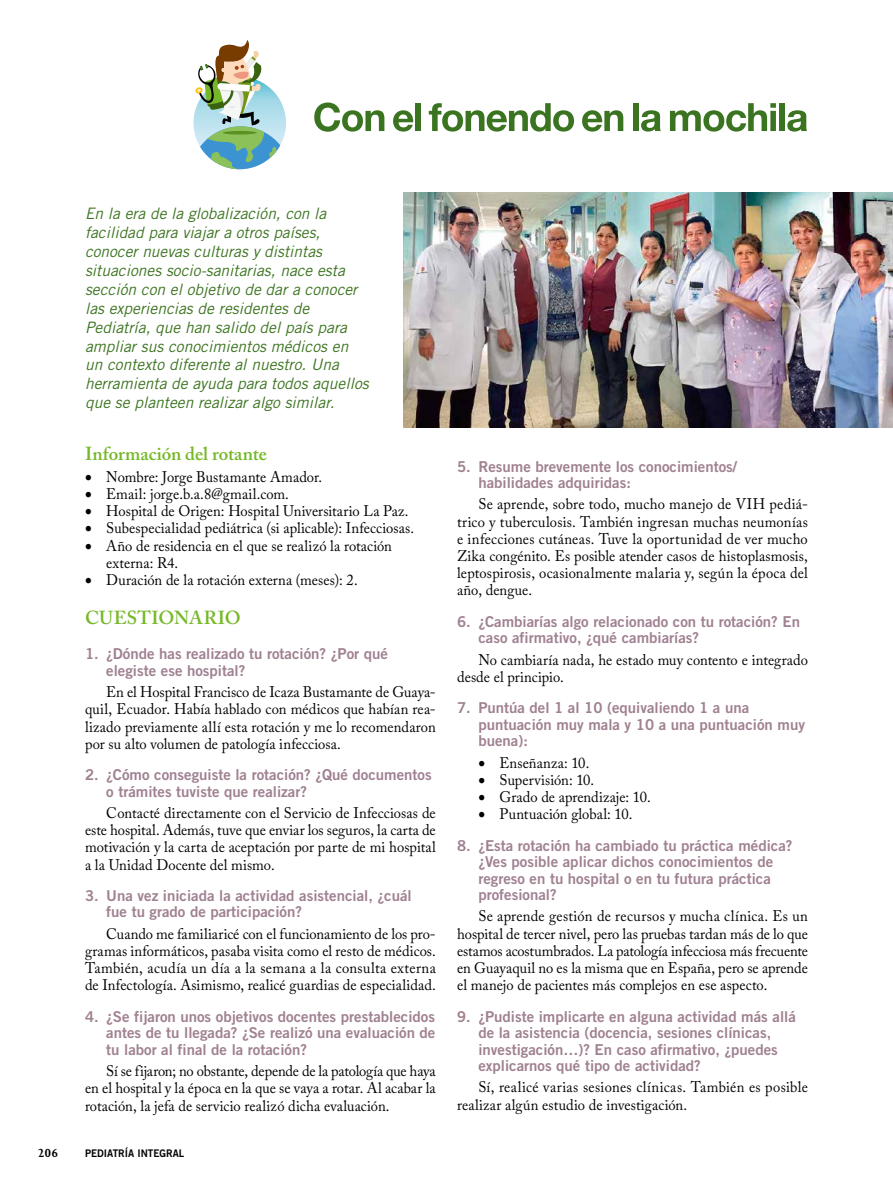
<style>
.page{position:relative;width:893px;height:1191px;background:#fff}
.page>*{position:absolute;margin:0;border:0;box-sizing:border-box;transform-origin:0 0}
.t1{font:600 18.75px "Adobe Caslon Pro";color:#76b828}
.t2{font:italic 15.75px/18.9px "Trade Gothic";color:#3c7420}
.t3{font:15.3px/17.1px "Adobe Caslon Pro";letter-spacing:.005em;color:#000;text-align:justify;scale:.95 1}
.t4{font:15px/16.5px "Trade Gothic Bold Two";color:#a08191}
.t5{font:700 13.5px "Joanna MT Std";color:#000;scale:.95 1}
.t6{font:10.5px "Trade Gothic Bold Two";color:#000;scale:.95 1}
</style>
<div class="page">
<svg style="left:314px;top:102px;width:70px;height:30px"></svg>
<svg style="left:393px;top:110px;width:21px;height:22px"></svg>
<div style="left:416px;top:103px;width:5px;height:28px;background:#3b7420"></div>
<svg style="left:429px;top:103px;width:145px;height:29px"></svg>
<svg style="left:582px;top:110px;width:41px;height:22px"></svg>
<div style="left:633px;top:103px;width:6px;height:28px;background:#3b7420"></div>
<svg style="left:641px;top:110px;width:20px;height:22px"></svg>
<svg style="left:670px;top:103px;width:106px;height:29px"></svg>
<div style="left:779px;top:103px;width:6px;height:28px;background:#3b7420"></div>
<svg style="left:787px;top:110px;width:20px;height:22px"></svg>
<svg style="left:193px;top:40px;width:93px;height:129px"></svg>
<img style="left:404px;top:193px;width:489px;height:235px">
<p class="t2" style="left:85px;top:204px;width:285px">En la era de la globalización, con la facilidad para viajar a otros países, conocer nuevas culturas y distintas situaciones socio-sanitarias, nace esta sección con el objetivo de dar a conocer las experiencias de residentes de Pediatría, que han salido del país para ampliar sus conocimientos médicos en un contexto diferente al nuestro. Una herramienta de ayuda para todos aquellos que se planteen realizar algo similar.</p>
<p class="t1" style="left:85px;top:443px;width:183px">Información del rotante</p>
<p class="t3" style="left:85px;top:468px;width:251px">• Nombre: Jorge Bustamante Amador.</p>
<p class="t3" style="left:85px;top:485px;width:216px">• Email: jorge.b.a.8@gmail.com.</p>
<p class="t3" style="left:85px;top:502px;width:342px">• Hospital de Origen: Hospital Universitario La Paz.</p>
<p class="t3" style="left:85px;top:519px;width:348px">• Subespecialidad pediátrica (si aplicable): Infecciosas.</p>
<p class="t3" style="left:106px;top:536px;width:302px;text-indent:-21px">• Año de residencia en el que se realizó la rotación externa: R4.</p>
<p class="t3" style="left:85px;top:571px;width:288px">• Duración de la rotación externa (meses): 2.</p>
<p class="t1" style="left:85px;top:606px;width:157px">CUESTIONARIO</p>
<p class="t4" style="left:106px;top:645px;width:283px;text-indent:-21px">1. ¿Dónde has realizado tu rotación? ¿Por qué elegiste ese hospital?</p>
<p class="t3" style="left:85px;top:683px;width:371px;text-indent:21px">En el Hospital Francisco de Icaza Bustamante de Guaya&shy;quil, Ecuador. Había hablado con médicos que habían rea&shy;lizado previamente allí esta rotación y me lo recomendaron por su alto volumen de patología infecciosa.</p>
<p class="t4" style="left:106px;top:766px;width:327px;text-indent:-21px">2. ¿Cómo conseguiste la rotación? ¿Qué documentos o trámites tuviste que realizar?</p>
<p class="t3" style="left:85px;top:804px;width:371px;text-indent:21px">Contacté directamente con el Servicio de Infecciosas de este hospital. Además, tuve que enviar los seguros, la carta de motivación y la carta de aceptación por parte de mi hospital a la Unidad Docente del mismo.</p>
<p class="t4" style="left:106px;top:887px;width:307px;text-indent:-21px">3. Una vez iniciada la actividad asistencial, ¿cuál fue tu grado de participación?</p>
<p class="t3" style="left:85px;top:925px;width:371px;text-indent:21px">Cuando me familiaricé con el funcionamiento de los pro&shy;gramas informáticos, pasaba visita como el resto de médicos.<br>También, acudía un día a la semana a la consulta externa de Infectología. Asimismo, realicé guardias de especialidad.</p>
<p class="t4" style="left:106px;top:1008px;width:331px;text-align:justify;text-indent:-21px">4. ¿Se fijaron unos objetivos docentes prestablecidos antes de tu llegada? ¿Se realizó una evaluación de tu labor al final de la rotación?</p>
<p class="t3" style="left:85px;top:1062px;width:371px;text-indent:21px">Sí se fijaron; no obstante, depende de la patología que haya en el hospital y la época en la que se vaya a rotar. Al acabar la rotación, la jefa de servicio realizó dicha evaluación.</p>
<p class="t5" style="left:38px;top:1145px;width:23px">206</p>
<p class="t6" style="left:85px;top:1146px;width:106px">PEDIATRÍA INTEGRAL</p>
<p class="t4" style="left:478px;top:458px;width:260px;text-indent:-21px">5. Resume brevemente los conocimientos/ habilidades adquiridas:</p>
<p class="t3" style="left:457px;top:495px;width:371px;text-indent:21px">Se aprende, sobre todo, mucho manejo de VIH pediá&shy;trico y tuberculosis. También ingresan muchas neumonías e infecciones cutáneas. Tuve la oportunidad de ver mucho Zika congénito. Es posible atender casos de histoplasmosis, leptospirosis, ocasionalmente malaria y, según la época del año, dengue.</p>
<p class="t4" style="left:478px;top:613px;width:323px;text-indent:-21px">6. ¿Cambiarías algo relacionado con tu rotación? En caso afirmativo, ¿qué cambiarías?</p>
<p class="t3" style="left:457px;top:651px;width:371px;text-indent:21px">No cambiaría nada, he estado muy contento e integrado desde el principio.</p>
<p class="t4" style="left:478px;top:699px;width:328px;text-indent:-21px">7. Puntúa del 1 al 10 (equivaliendo 1 a una puntuación muy mala y 10 a una puntuación muy buena):</p>
<p class="t3" style="left:478px;top:753px;width:118px">• Enseñanza: 10.</p>
<p class="t3" style="left:478px;top:771px;width:124px">• Supervisión: 10.</p>
<p class="t3" style="left:478px;top:788px;width:183px">• Grado de aprendizaje: 10.</p>
<p class="t3" style="left:478px;top:805px;width:164px">• Puntuación global: 10.</p>
<p class="t4" style="left:478px;top:836px;width:316px;text-indent:-21px">8. ¿Esta rotación ha cambiado tu práctica médica? ¿Ves posible aplicar dichos conocimientos de regreso en tu hospital o en tu futura práctica profesional?</p>
<p class="t3" style="left:457px;top:907px;width:371px;text-indent:21px">Se aprende gestión de recursos y mucha clínica. Es un hospital de tercer nivel, pero las pruebas tardan más de lo que estamos acostumbrados. La patología infecciosa más frecuente en Guayaquil no es la misma que en España, pero se aprende el manejo de pacientes más complejos en ese aspecto.</p>
<p class="t4" style="left:478px;top:1007px;width:319px;text-indent:-21px">9. ¿Pudiste implicarte en alguna actividad más allá de la asistencia (docencia, sesiones clínicas, investigación…)? En caso afirmativo, ¿puedes explicarnos qué tipo de actividad?</p>
<p class="t3" style="left:457px;top:1078px;width:371px;text-indent:21px">Sí, realicé varias sesiones clínicas. También es posible realizar algún estudio de investigación.</p>
</div>
